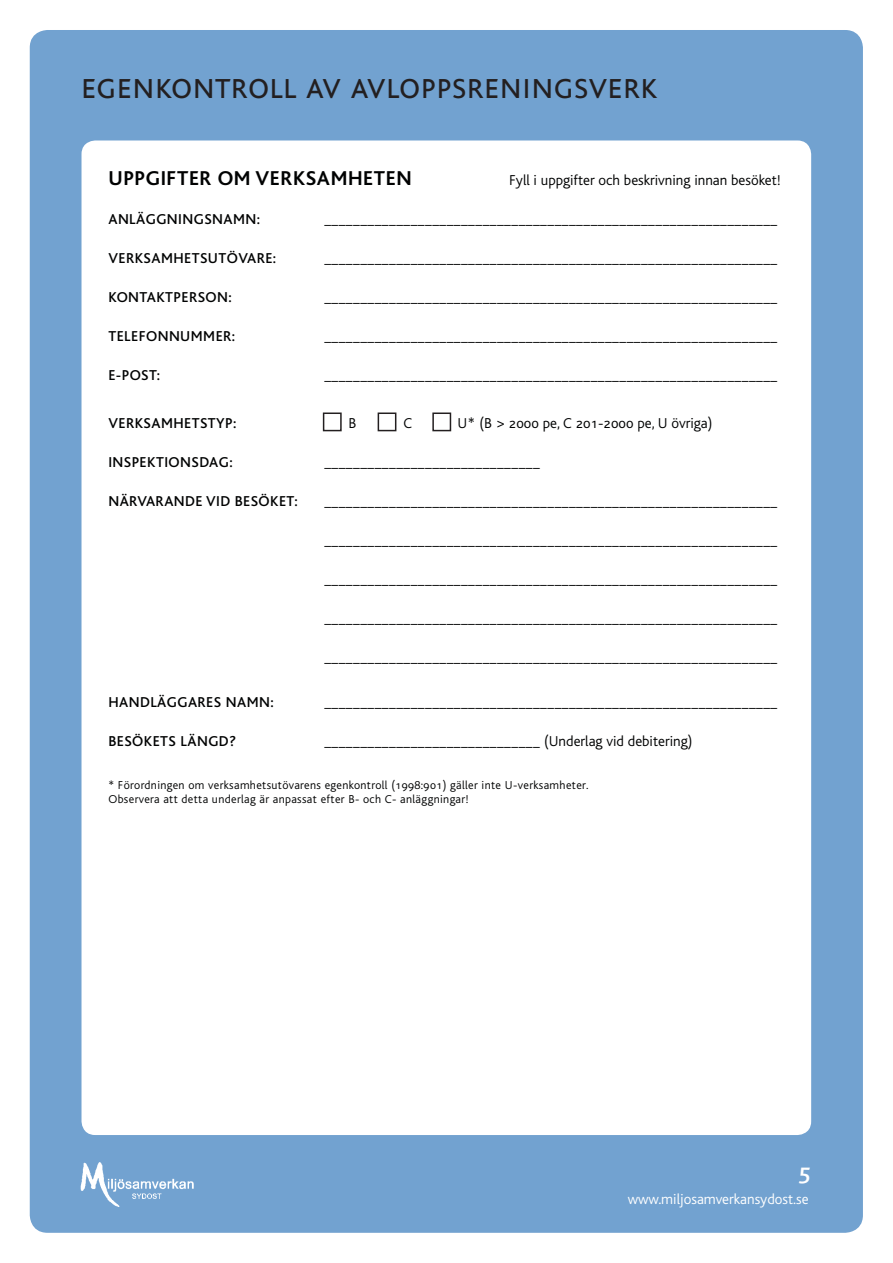
<style>
.page{position:relative;width:893px;height:1263px;background:#fff}
.page>*{position:absolute;margin:0;border:0;box-sizing:border-box;transform-origin:0 0}
.t1{font:300 39px "Bliss Caps";color:#231f20}
.t2{font:500 24px "Bliss Caps";color:#fff}
.t3{font:700 21px "Bliss";letter-spacing:.03em;color:#010202}
.t4{font:700 15px "Bliss";color:#010202}
.t5{font:500 15px "Bliss";letter-spacing:.03em;color:#010202}
.t6{font:300 15px "Bliss";color:#010202}
.t7{font:300 15px "Bliss";color:#fff}
.t8{font:300 12px/14.4px "Bliss";letter-spacing:.03em;color:#010202}
.s1{font-family:"Bliss Caps"}
.s2{font-weight:300}
</style>
<div class="page">
<div style="left:31px;top:31px;width:831px;height:1201px;background:#72a2d0;border-radius:17px"></div>
<div style="left:82px;top:141px;width:729px;height:994px;background:#fff;border-radius:14px"></div>
<img style="left:80px;top:1162px;width:114px;height:44px">
<div style="left:323px;top:413px;width:19px;height:18px;border:2px solid #231f20"></div>
<div style="left:378px;top:413px;width:18px;height:18px;border:2px solid #231f20"></div>
<div style="left:432px;top:413px;width:19px;height:18px;border:2px solid #231f20"></div>
<h1 class="t1" style="left:81px;top:62px;width:578px">egenkontroll av avloppsreningsverk</h1>
<h3 class="t3" style="left:108px;top:171px;width:305px">UPPGIFTER OM VERKSAMHETEN</h3>
<p class="t6" style="left:509px;top:174px;width:273px">Fyll i uppgifter och beskrivning innan besöket!</p>
<p class="t5" style="left:108px;top:214px;width:153px">ANLÄGGNINGSNAMN:</p>
<p class="t4" style="left:324px;top:214px;width:454px">_______________________________________________________________</p>
<p class="t5" style="left:108px;top:253px;width:169px">VERKSAMHETSUTÖVARE:</p>
<p class="t4" style="left:324px;top:253px;width:454px">_______________________________________________________________</p>
<p class="t5" style="left:108px;top:292px;width:125px">KONTAKTPERSON:</p>
<p class="t4" style="left:324px;top:292px;width:454px">_______________________________________________________________</p>
<p class="t5" style="left:108px;top:331px;width:128px">TELEFONNUMMER:</p>
<p class="t4" style="left:324px;top:331px;width:454px">_______________________________________________________________</p>
<p class="t5" style="left:108px;top:370px;width:53px">E-POST:</p>
<p class="t4" style="left:324px;top:370px;width:454px">_______________________________________________________________</p>
<p class="t5" style="left:108px;top:418px;width:130px">VERKSAMHETSTYP:</p>
<p class="t6" style="left:349px;top:417px;width:9px">B</p>
<p class="t6" style="left:403px;top:417px;width:10px">C</p>
<p class="t6" style="left:457px;top:417px;width:256px">U* (B &gt; <span class="s1">2000</span> pe, C <span class="s1">201-2000</span> pe, U övriga)</p>
<p class="t5" style="left:108px;top:457px;width:126px">INSPEKTIONSDAG:</p>
<p class="t4" style="left:324px;top:457px;width:217px">______________________________</p>
<p class="t5" style="left:108px;top:496px;width:191px">NÄRVARANDE VID BESÖKET:</p>
<p class="t4" style="left:324px;top:496px;width:454px">_______________________________________________________________</p>
<p class="t4" style="left:324px;top:535px;width:454px">_______________________________________________________________</p>
<p class="t4" style="left:324px;top:574px;width:454px">_______________________________________________________________</p>
<p class="t4" style="left:324px;top:613px;width:454px">_______________________________________________________________</p>
<p class="t4" style="left:324px;top:652px;width:454px">_______________________________________________________________</p>
<p class="t5" style="left:108px;top:697px;width:167px">HANDLÄGGARES NAMN:</p>
<p class="t4" style="left:324px;top:697px;width:454px">_______________________________________________________________</p>
<p class="t5" style="left:108px;top:736px;width:129px">BESÖKETS LÄNGD?</p>
<p class="t4" style="left:324px;top:736px;width:370px">______________________________ <span class="s2">(Underlag vid debitering)</span></p>
<p class="t8" style="left:108px;top:779px;width:481px">* Förordningen om verksamhetsutövarens egenkontroll (<span class="s1">1998:901</span>) gäller inte U-verksamheter.<br>Observera att detta underlag är anpassat efter B- och C- anläggningar!</p>
<h2 class="t2" style="left:798px;top:1157px;width:14px">5</h2>
<p class="t7" style="left:628px;top:1193px;width:183px">www.miljosamverkansydost.se</p>
</div>
